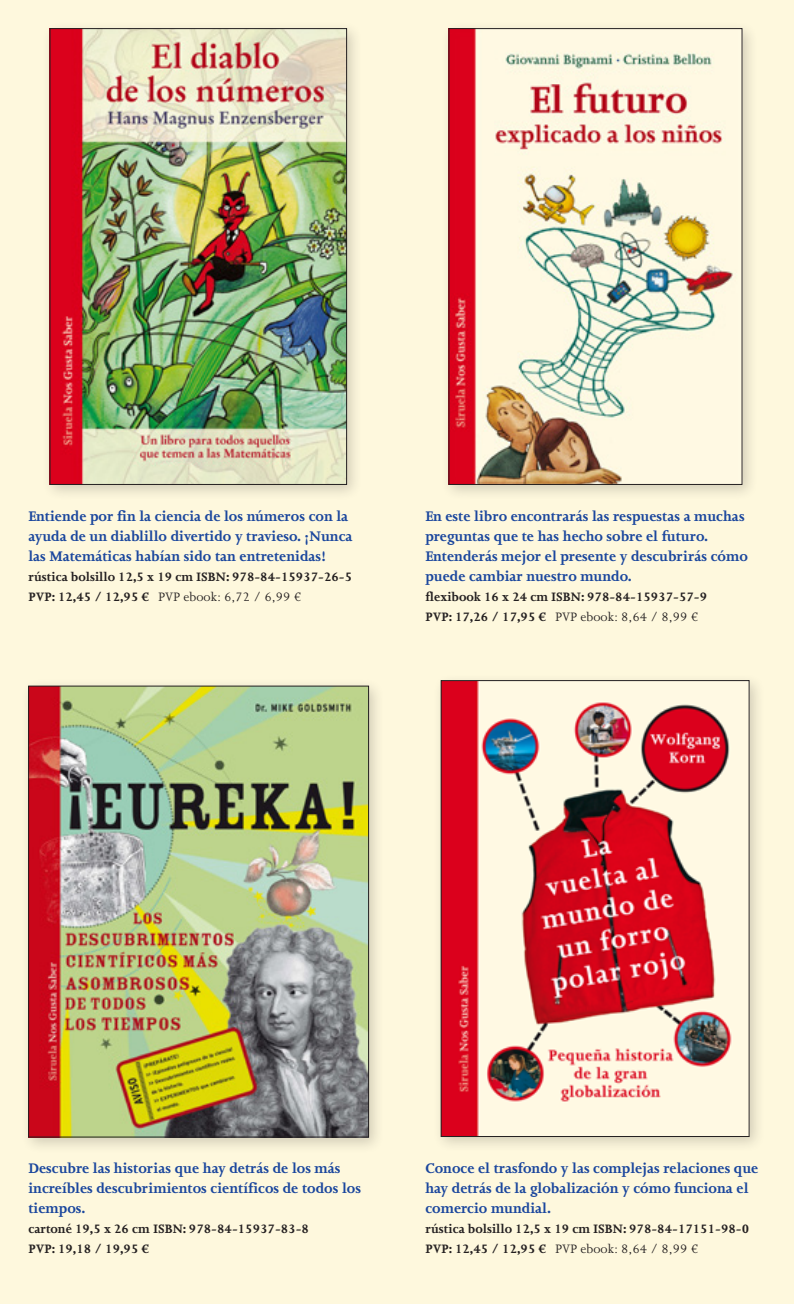
<style>
.page{position:relative;width:794px;height:1304px;background:#fef8dd}
.page>*{position:absolute;margin:0;border:0;box-sizing:border-box;transform-origin:0 0}
.TEXTO{font:700 16px/20px "Joanna MT Std";color:#1a469d}
.TECNICA{font:700 14px "Joanna MT Std";color:#231f20}
.TECNICA-2{font:14px "Joanna MT Std";color:#231f20}
.s1{font-weight:700}
</style>
<div class="page">
<div style="left:42px;top:20px;width:321px;height:481px;background:#231f20;opacity:.2"></div>
<img style="left:52px;top:30px;width:293px;height:453px">
<div style="left:50px;top:28px;width:297px;height:457px;border:1px solid #231f20"></div>
<div style="left:20px;top:678px;width:365px;height:476px;background:#231f20;opacity:.2"></div>
<img style="left:30px;top:688px;width:337px;height:447px">
<div style="left:28px;top:686px;width:341px;height:451px;border:1px solid #231f20"></div>
<div style="left:441px;top:20px;width:317px;height:481px;background:#231f20;opacity:.2"></div>
<img style="left:451px;top:30px;width:289px;height:453px">
<div style="left:449px;top:28px;width:293px;height:457px;border:1px solid #231f20"></div>
<div style="left:433px;top:672px;width:332px;height:481px;background:#231f20;opacity:.2"></div>
<img style="left:443px;top:682px;width:304px;height:453px">
<div style="left:441px;top:680px;width:308px;height:457px;border:1px solid #231f20"></div>
<p class="TEXTO" style="left:28px;top:506px;width:326px">Entiende por fin la ciencia de los números con la ayuda de un diablillo divertido y travieso. ¡Nunca las Matemáticas habían sido tan entretenidas!</p>
<p class="TECNICA" style="left:28px;top:569px;width:325px">rústica bolsillo 12,5 x 19 cm ISBN: 978-84-15937-26-5</p>
<p class="TECNICA-2" style="left:28px;top:589px;width:274px"><span class="s1">PVP: 12,45 / 12,95 €</span> PVP ebook: 6,72 / 6,99 €</p>
<p class="TEXTO" style="left:425px;top:506px;width:324px">En este libro encontrarás las respuestas a muchas preguntas que te has hecho sobre el futuro.<br>Entenderás mejor el presente y descubrirás cómo puede cambiar nuestro mundo.</p>
<p class="TECNICA" style="left:425px;top:589px;width:283px">flexibook 16 x 24 cm ISBN: 978-84-15937-57-9</p>
<p class="TECNICA-2" style="left:425px;top:609px;width:274px"><span class="s1">PVP: 17,26 / 17,95 €</span> PVP ebook: 8,64 / 8,99 €</p>
<p class="TEXTO" style="left:28px;top:1158px;width:334px">Descubre las historias que hay detrás de los más increíbles descubrimientos científicos de todos los tiempos.</p>
<p class="TECNICA" style="left:28px;top:1221px;width:282px">cartoné 19,5 x 26 cm ISBN: 978-84-15937-83-8</p>
<p class="TECNICA" style="left:28px;top:1241px;width:122px">PVP: 19,18 / 19,95 €</p>
<p class="TEXTO" style="left:425px;top:1158px;width:334px">Conoce el trasfondo y las complejas relaciones que hay detrás de la globalización y cómo funciona el comercio mundial.</p>
<p class="TECNICA" style="left:425px;top:1221px;width:325px">rústica bolsillo 12,5 x 19 cm ISBN: 978-84-17151-98-0</p>
<p class="TECNICA-2" style="left:425px;top:1241px;width:274px"><span class="s1">PVP: 12,45 / 12,95 €</span> PVP ebook: 8,64 / 8,99 €</p>
</div>
